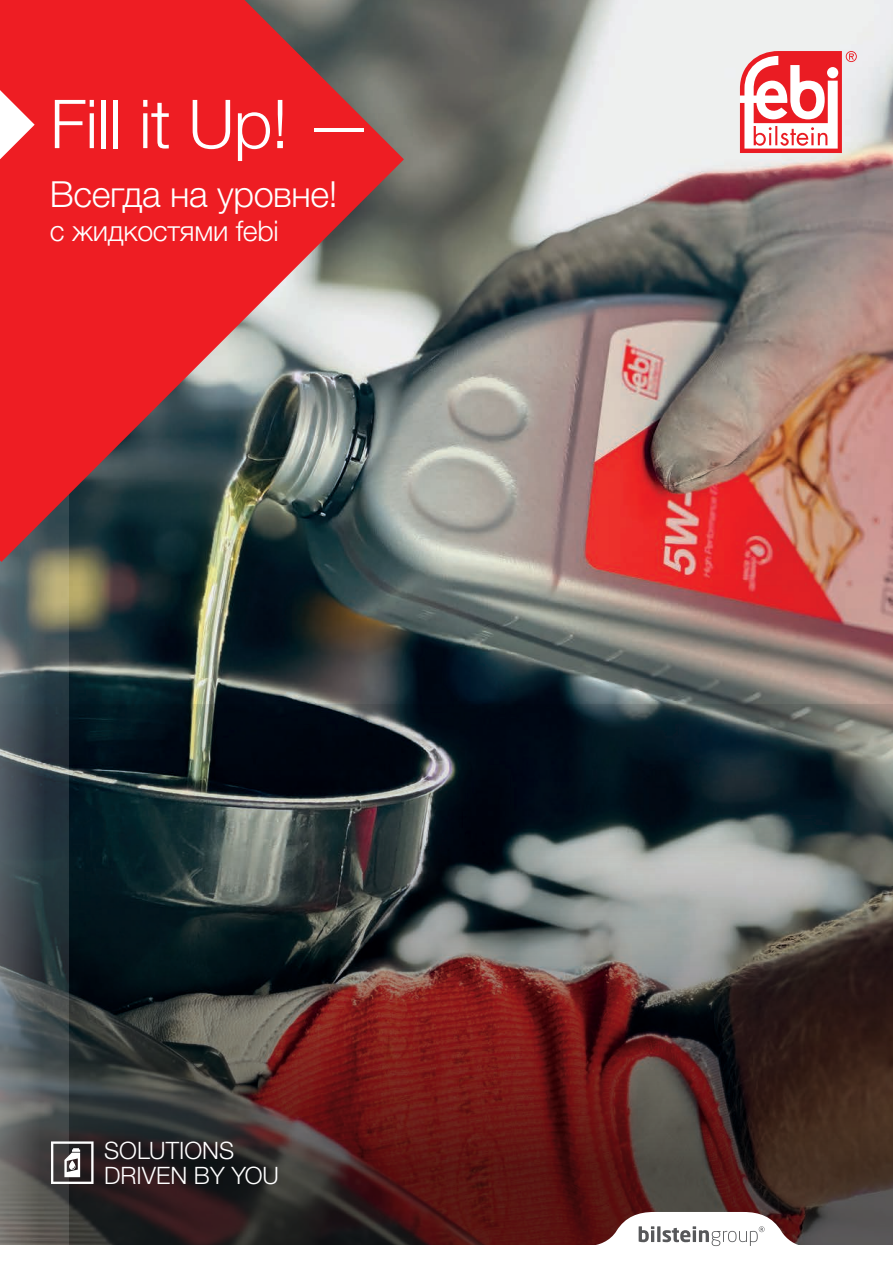
<style>
.page{position:relative;width:893px;height:1263px;background:#fff}
.page>*{position:absolute;margin:0;border:0;box-sizing:border-box;transform-origin:0 0}
.t1{font:300 67.5px "Helvetica Neue LTW1 G";letter-spacing:-.01em;color:#fff}
.t2{font:300 36px "Helvetica Neue LTW1 G";letter-spacing:-.01em;color:#fff}
.t3{font:300 28.5px "Helvetica Neue LTW1 G";letter-spacing:-.01em;color:#fff}
.t4{font:300 24px/25.2px "Helvetica Neue LTW1 G";color:#fff}
</style>
<div class="page">
<img style="left:68px;top:0;width:825px;height:704px">
<img style="left:68px;top:704px;width:825px;height:508px">
<svg style="left:0;top:562px;width:68px;height:650px;background:#4c5557"></svg>
<svg style="left:0;top:0;width:404px;height:562px;background:#b54143"></svg>
<svg style="left:0;top:90px;width:35px;height:69px"></svg>
<svg style="left:51px;top:1141px;width:43px;height:43px"></svg>
<svg style="left:740px;top:51px;width:117px;height:102px"></svg>
<svg style="left:0;top:1212px;width:893px;height:35px"></svg>
<svg style="left:639px;top:1226px;width:126px;height:20px"></svg>
<p class="t1" style="left:50px;top:83px;width:325px">Fill it Up! —</p>
<p class="t2" style="left:50px;top:172px;width:289px">Всегда на уровне!</p>
<p class="t3" style="left:50px;top:214px;width:230px">с жидкостями febi</p>
<p class="t4" style="left:104px;top:1137px;width:176px">SOLUTIONS<br>DRIVEN BY YOU</p>
</div>
